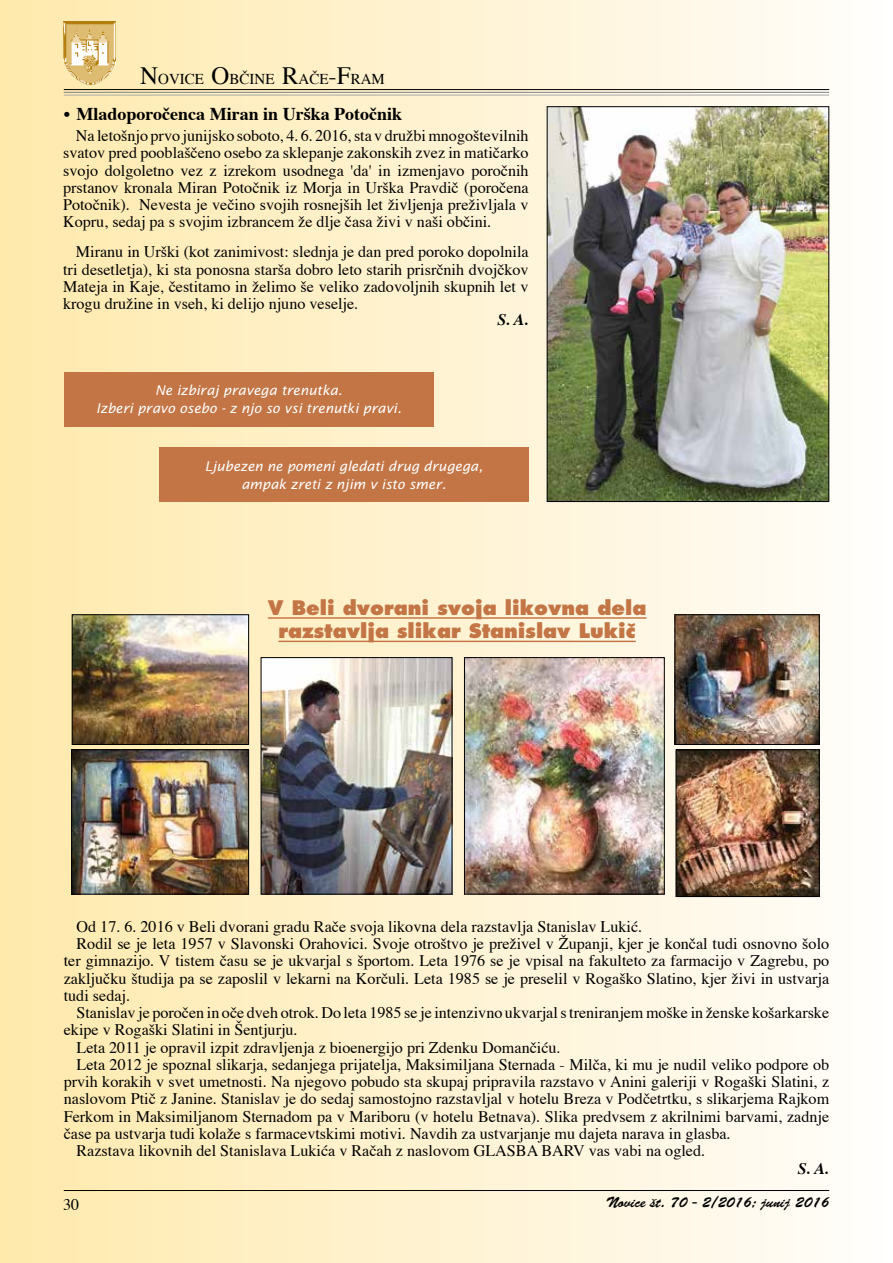
<style>
.page{position:relative;width:893px;height:1263px;background:#fff}
.page>*{position:absolute;margin:0;border:0;box-sizing:border-box;transform-origin:0 0}
.t1{font:800 19.5px/23.4px "MM Futura";color:#c37545;text-align:center}
.t2{font:700 18px "Times CE";color:#000}
.t3{font:16.2px/17.2px "Times CE";color:#000;text-align:justify}
.t4{font:italic 700 16.2px "Times CE";color:#000}
.t5{font:15px "Brush Script Std";color:#000}
.t6{font:15px "Times CE";color:#000}
.t7{font:italic 13.5px/18px "SS Lucida Sans";color:#fff;text-align:center}
.s1{font-size:24.9px}
</style>
<div class="page">
<div style="left:0;top:0;width:893px;height:1263px;background:linear-gradient(to right,#fee8ab,#fefcfa)"></div>
<hr style="left:64px;top:89px;width:765px;height:1px;background:#000">
<hr style="left:64px;top:92px;width:765px;height:1px;background:#808285">
<hr style="left:64px;top:95px;width:765px;height:1px;background:#a7a9ac">
<img style="left:64px;top:21px;width:52px;height:63px">
<hr style="left:64px;top:1190px;width:765px;height:1px;background:#000">
<hr style="left:268px;top:617px;width:378px;height:2px;background:#c37545">
<hr style="left:278px;top:641px;width:358px;height:1px;background:#c37545">
<img style="left:549px;top:108px;width:278px;height:392px">
<div style="left:547px;top:106px;width:282px;height:396px;border:1px solid #000"></div>
<img style="left:263px;top:659px;width:187px;height:233px">
<div style="left:261px;top:657px;width:191px;height:237px;border:1px solid #000"></div>
<img style="left:74px;top:616px;width:173px;height:127px">
<div style="left:72px;top:614px;width:177px;height:131px;border:1px solid #000"></div>
<img style="left:678px;top:751px;width:140px;height:144px">
<div style="left:676px;top:749px;width:144px;height:148px;border:1px solid #000"></div>
<img style="left:466px;top:659px;width:197px;height:233px">
<div style="left:464px;top:657px;width:201px;height:237px;border:1px solid #000"></div>
<img style="left:677px;top:616px;width:141px;height:127px">
<div style="left:675px;top:614px;width:145px;height:131px;border:1px solid #000"></div>
<img style="left:73px;top:751px;width:174px;height:141px">
<div style="left:71px;top:749px;width:178px;height:145px;border:1px solid #000"></div>
<div style="left:64px;top:372px;width:370px;height:54px;background:#c37545"></div>
<div style="left:159px;top:448px;width:370px;height:54px;background:#c37545"></div>
<p class="t6" style="left:140px;top:70px;width:246px"><span class="s1">N</span>OVICE <span class="s1">O</span>BČINE <span class="s1">R</span>AČE<span class="s1">-F</span>RAM</p>
<p class="t2" style="left:64px;top:102px;width:340px">• Mladoporočenca Miran in Urška Potočnik</p>
<p class="t3" style="left:63px;top:128px;width:467px;text-indent:13px">Na letošnjo prvo junijsko soboto, 4. 6. 2016, sta v družbi mnogoštevilnih svatov pred pooblaščeno osebo za sklepanje zakonskih zvez in matičarko svojo dolgoletno vez z izrekom usodnega 'da' in izmenjavo poročnih prstanov kronala Miran Potočnik iz Morja in Urška Pravdič (poročena Potočnik). Nevesta je večino svojih rosnejših let življenja preživljala v Kopru, sedaj pa s svojim izbrancem že dlje časa živi v naši občini.</p>
<p class="t3" style="left:63px;top:244px;width:467px;text-indent:13px">Miranu in Urški (kot zanimivost: slednja je dan pred poroko dopolnila tri desetletja), ki sta ponosna starša dobro leto starih prisrčnih dvojčkov Mateja in Kaje, čestitamo in želimo še veliko zadovoljnih skupnih let v krogu družine in vseh, ki delijo njuno veselje.</p>
<p class="t4" style="left:497px;top:309px;width:33px">S. A.</p>
<p class="t7" style="left:96px;top:381px;width:306px">Ne izbiraj pravega trenutka.<br>Izberi pravo osebo - z njo so vsi trenutki pravi.</p>
<p class="t7" style="left:205px;top:457px;width:279px">Ljubezen ne pomeni gledati drug drugega, ampak zreti z njim v isto smer.</p>
<p class="t1" style="left:268px;top:596px;width:380px">V Beli dvorani svoja likovna dela razstavlja slikar Stanislav Luki~</p>
<p class="t3" style="left:77px;top:919px;width:567px">Od 17. 6. 2016 v Beli dvorani gradu Rače svoja likovna dela razstavlja Stanislav Lukić.</p>
<p class="t3" style="left:77px;top:936px;width:754px">Rodil se je leta 1957 v Slavonski Orahovici. Svoje otroštvo je preživel v Županji, kjer je končal tudi osnovno šolo</p>
<p class="t3" style="left:64px;top:953px;width:767px">ter gimnazijo. V tistem času se je ukvarjal s športom. Leta 1976 se je vpisal na fakulteto za farmacijo v Zagrebu, po</p>
<p class="t3" style="left:64px;top:970px;width:767px">zaključku študija pa se zaposlil v lekarni na Korčuli. Leta 1985 se je preselil v Rogaško Slatino, kjer živi in ustvarja</p>
<p class="t3" style="left:64px;top:988px;width:68px">tudi sedaj.</p>
<p class="t3" style="left:77px;top:1005px;width:754px">Stanislav je poročen in oče dveh otrok. Do leta 1985 se je intenzivno ukvarjal s treniranjem moške in ženske košarkarske</p>
<p class="t3" style="left:64px;top:1022px;width:235px">ekipe v Rogaški Slatini in Šentjurju.</p>
<p class="t3" style="left:77px;top:1039px;width:486px">Leta 2011 je opravil izpit zdravljenja z bioenergijo pri Zdenku Domančiću.</p>
<p class="t3" style="left:77px;top:1057px;width:754px">Leta 2012 je spoznal slikarja, sedanjega prijatelja, Maksimiljana Sternada - Milča, ki mu je nudil veliko podpore ob</p>
<p class="t3" style="left:64px;top:1074px;width:767px">prvih korakih v svet umetnosti. Na njegovo pobudo sta skupaj pripravila razstavo v Anini galeriji v Rogaški Slatini, z</p>
<p class="t3" style="left:64px;top:1091px;width:767px">naslovom Ptič z Janine. Stanislav je do sedaj samostojno razstavljal v hotelu Breza v Podčetrtku, s slikarjema Rajkom</p>
<p class="t3" style="left:64px;top:1108px;width:767px">Ferkom in Maksimiljanom Sternadom pa v Mariboru (v hotelu Betnava). Slika predvsem z akrilnimi barvami, zadnje</p>
<p class="t3" style="left:64px;top:1126px;width:668px">čase pa ustvarja tudi kolaže s farmacevtskimi motivi. Navdih za ustvarjanje mu dajeta narava in glasba.</p>
<p class="t3" style="left:77px;top:1143px;width:630px">Razstava likovnih del Stanislava Lukića v Račah z naslovom GLASBA BARV vas vabi na ogled.</p>
<p class="t4" style="left:798px;top:1158px;width:33px">S. A.</p>
<p class="t3" style="left:63px;top:1197px;width:18px">30</p>
<p class="t5" style="left:606px;top:1194px;width:225px">Novice št. 70 - 2/2016; junij 2016</p>
</div>
